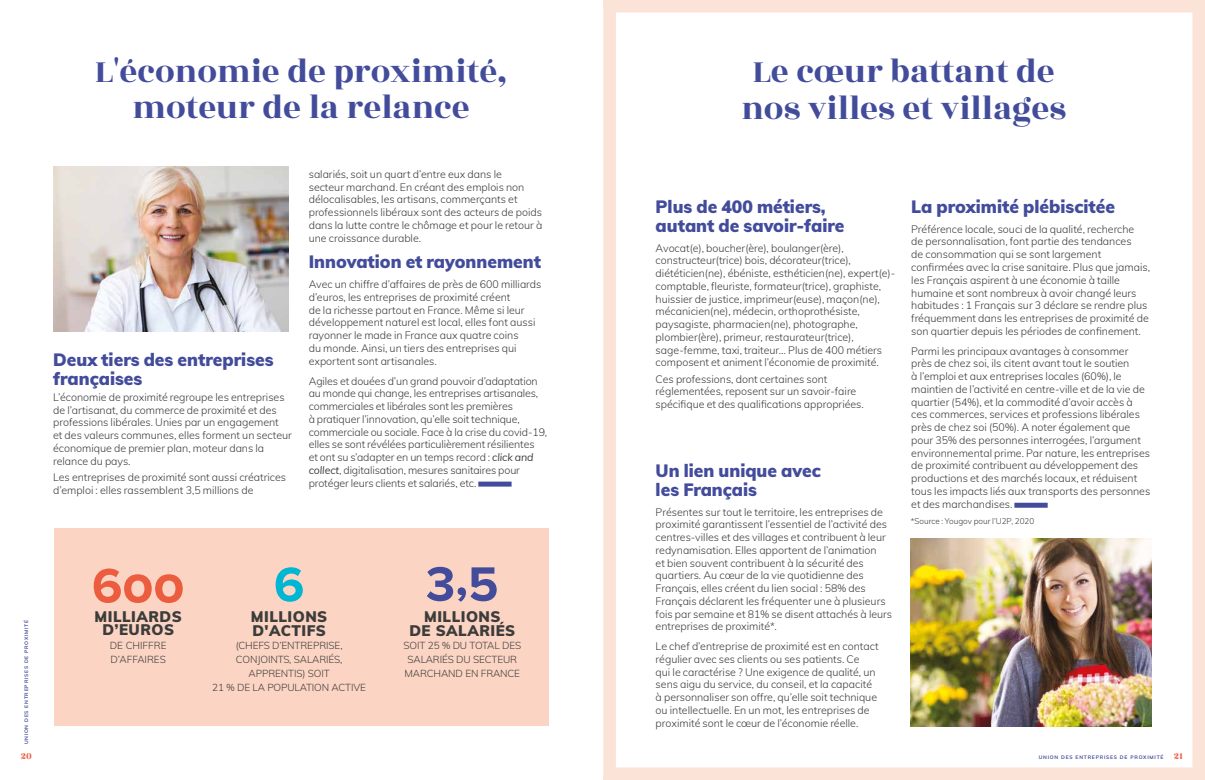
<style>
.page{position:relative;width:1205px;height:780px;background:#fff}
.page>*{position:absolute;margin:0;border:0;box-sizing:border-box;transform-origin:0 0}
.t1{font:700 50px "Proxima Nova S";color:#eb5d3e}
.t2{font:700 50px "Proxima Nova S";color:#424c9b}
.t3{font:700 50px "Proxima Nova S";color:#00b7d3}
.t4{font:35px/36.2px "Rozha One";color:#424c9b;text-align:center}
.t5{font:900 17.5px/18.8px "Muli";color:#424c9b}
.t6{font:900 15px/13.9px "Muli";letter-spacing:.03em;color:#3c3c3b;text-align:center}
.t7{font:300 10.62px/12.8px "Muli";color:#3c3c3b}
.t8{font:300 10px/13.9px "Muli";letter-spacing:-.01em;color:#3c3c3b}
.t9{font:10px "Rozha One";color:#eb5d3e}
.t10{font:300 8.12px "Muli";color:#3c3c3b}
.t11{font:700 5px "Muli";letter-spacing:.15em;color:#424c9b}
.s1{font-weight:400;font-style:italic}
.s2{font-family:"Rozha One";font-weight:400;font-size:10px;color:#eb5d3e}
</style>
<div class="page">
<div style="left:478px;top:481px;width:33px;height:5px;background:#424c9b"></div>
<img style="left:53px;top:167px;width:236px;height:164px">
<div style="left:603px;top:0;width:602px;height:780px;border:12px solid #fce3d7"></div>
<div style="left:1014px;top:502px;width:33px;height:5px;background:#424c9b"></div>
<img style="left:911px;top:539px;width:241px;height:187px">
<div style="left:54px;top:528px;width:495px;height:198px;background:#fbd4c3"></div>
<div style="left:603px;top:0;width:601px;height:7px;background:#fce3d7"></div>
<div style="left:603px;top:775px;width:601px;height:5px;background:#fce3d7"></div>
<hr style="left:1201px;top:0;width:4px;height:780px;background:#fce3d7">
<h2 class="t4" style="left:95px;top:54px;width:414px">L'économie de proximité, moteur de la relance</h2>
<h3 class="t5" style="left:53px;top:349px;width:222px">Deux tiers des entreprises françaises</h3>
<p class="t7" style="left:53px;top:390px;width:240px">L’économie de proximité regroupe les entreprises de l’artisanat, du commerce de proximité et des professions libérales. Unies par un engagement<br>et des valeurs communes, elles forment un secteur économique de premier plan, moteur dans la relance du pays.</p>
<p class="t7" style="left:53px;top:470px;width:235px">Les entreprises de proximité sont aussi créatrices d’emploi : elles rassemblent 3,5 millions de</p>
<p class="t7" style="left:309px;top:167px;width:235px">salariés, soit un quart d’entre eux dans le<br>secteur marchand. En créant des emplois non délocalisables, les artisans, commerçants et professionnels libéraux sont des acteurs de poids dans la lutte contre le chômage et pour le retour à une croissance durable.</p>
<h3 class="t5" style="left:309px;top:252px;width:234px">Innovation et rayonnement</h3>
<p class="t7" style="left:309px;top:277px;width:234px">Avec un chiffre d’affaires de près de 600 milliards d’euros, les entreprises de proximité créent<br>de la richesse partout en France. Même si leur développement naturel est local, elles font aussi rayonner le made in France aux quatre coins<br>du monde. Ainsi, un tiers des entreprises qui exportent sont artisanales.</p>
<p class="t7" style="left:309px;top:374px;width:240px">Agiles et douées d’un grand pouvoir d’adaptation au monde qui change, les entreprises artisanales, commerciales et libérales sont les premières<br>à pratiquer l’innovation, qu’elle soit technique, commerciale ou sociale. Face à la crise du covid-19, elles se sont révélées particulièrement résilientes<br>et ont su s’adapter en un temps record : <span class="s1">click and collect</span>, digitalisation, mesures sanitaires pour protéger leurs clients et salariés, etc.</p>
<p class="t11" style="left:23px;top:744px;width:126px;rotate:-90deg">UNION DES ENTREPRISES DE PROXIMITÉ</p>
<h1 class="t1" style="left:92px;top:557px;width:94px">600</h1>
<h3 class="t6" style="left:95px;top:608px;width:89px">MILLIARDS<br>D’EUROS</h3>
<p class="t8" style="left:110px;top:638px;width:58px">DE CHIFFRE<br>D’AFFAIRES</p>
<h1 class="t3" style="left:274px;top:555px;width:32px">6</h1>
<h3 class="t6" style="left:251px;top:608px;width:78px;text-align:left">MILLIONS<br>D'ACTIFS</h3>
<p class="t8" style="left:212px;top:638px;width:155px;text-align:center">(CHEFS D’ENTREPRISE,<br>CONJOINTS, SALARIÉS,<br>APPRENTIS) SOIT<br>21 % DE LA POPULATION ACTIVE</p>
<h1 class="t2" style="left:426px;top:549px;width:74px">3,5</h1>
<h3 class="t6" style="left:409px;top:608px;width:107px">MILLIONS<br>DE SALARIÉS</h3>
<p class="t8" style="left:403px;top:638px;width:119px">SOIT 25 % DU TOTAL DES<br>SALARIÉS DU SECTEUR<br>MARCHAND EN FRANCE</p>
<h2 class="t4" style="left:741px;top:54px;width:326px">Le cœur battant de nos villes et villages</h2>
<h3 class="t5" style="left:656px;top:196px;width:190px">Plus de 400 métiers, autant de savoir-faire</h3>
<p class="t7" style="left:656px;top:241px;width:241px">Avocat(e), boucher(ère), boulanger(ère), constructeur(trice) bois, décorateur(trice), diététicien(ne), ébéniste, esthéticien(ne), expert(e)- comptable, fleuriste, formateur(trice), graphiste, huissier de justice, imprimeur(euse), maçon(ne), mécanicien(ne), médecin, orthoprothésiste, paysagiste, pharmacien(ne), photographe, plombier(ère), primeur, restaurateur(trice), sage-femme, taxi, traiteur… Plus de 400 métiers composent et animent l’économie de proximité.</p>
<p class="t7" style="left:656px;top:372px;width:210px">Ces professions, dont certaines sont réglementées, reposent sur un savoir-faire spécifique et des qualifications appropriées.</p>
<h3 class="t5" style="left:656px;top:460px;width:167px">Un lien unique avec les Français</h3>
<p class="t7" style="left:656px;top:504px;width:238px">Présentes sur tout le territoire, les entreprises de proximité garantissent l’essentiel de l’activité des centres-villes et des villages et contribuent à leur redynamisation. Elles apportent de l’animation<br>et bien souvent contribuent à la sécurité des quartiers. Au cœur de la vie quotidienne des Français, elles créent du lien social : 58% des Français déclarent les fréquenter une à plusieurs fois par semaine et 81% se disent attachés à leurs entreprises de proximité*.</p>
<p class="t7" style="left:656px;top:639px;width:224px">Le chef d’entreprise de proximité est en contact régulier avec ses clients ou ses patients. Ce<br>qui le caractérise ? Une exigence de qualité, un sens aigu du service, du conseil, et la capacité à personnaliser son offre, qu’elle soit technique ou intellectuelle. En un mot, les entreprises de proximité sont le cœur de l’économie réelle.</p>
<h3 class="t5" style="left:911px;top:196px;width:205px">La proximité plébiscitée</h3>
<p class="t7" style="left:911px;top:222px;width:240px">Préférence locale, souci de la qualité, recherche<br>de personnalisation, font partie des tendances<br>de consommation qui se sont largement confirmées avec la crise sanitaire. Plus que jamais, les Français aspirent à une économie à taille humaine et sont nombreux à avoir changé leurs habitudes : 1 Français sur 3 déclare se rendre plus fréquemment dans les entreprises de proximité de son quartier depuis les périodes de confinement.</p>
<p class="t7" style="left:911px;top:344px;width:240px">Parmi les principaux avantages à consommer près de chez soi, ils citent avant tout le soutien<br>à l’emploi et aux entreprises locales (60%), le maintien de l’activité en centre-ville et de la vie de quartier (54%), et la commodité d’avoir accès à ces commerces, services et professions libérales près de chez soi (50%). A noter également que pour 35% des personnes interrogées, l’argument environnemental prime. Par nature, les entreprises de proximité contribuent au développement des productions et des marchés locaux, et réduisent tous les impacts liés aux transports des personnes et des marchandises.</p>
<p class="t10" style="left:911px;top:515px;width:125px">*Source : Yougov pour l’U2P, 2020</p>
<p class="t9" style="left:21px;top:749px;width:12px">20</p>
<p class="t11" style="left:1039px;top:753px;width:146px">UNION DES ENTREPRISES DE PROXIMITÉ <span class="s2">21</span></p>
</div>
